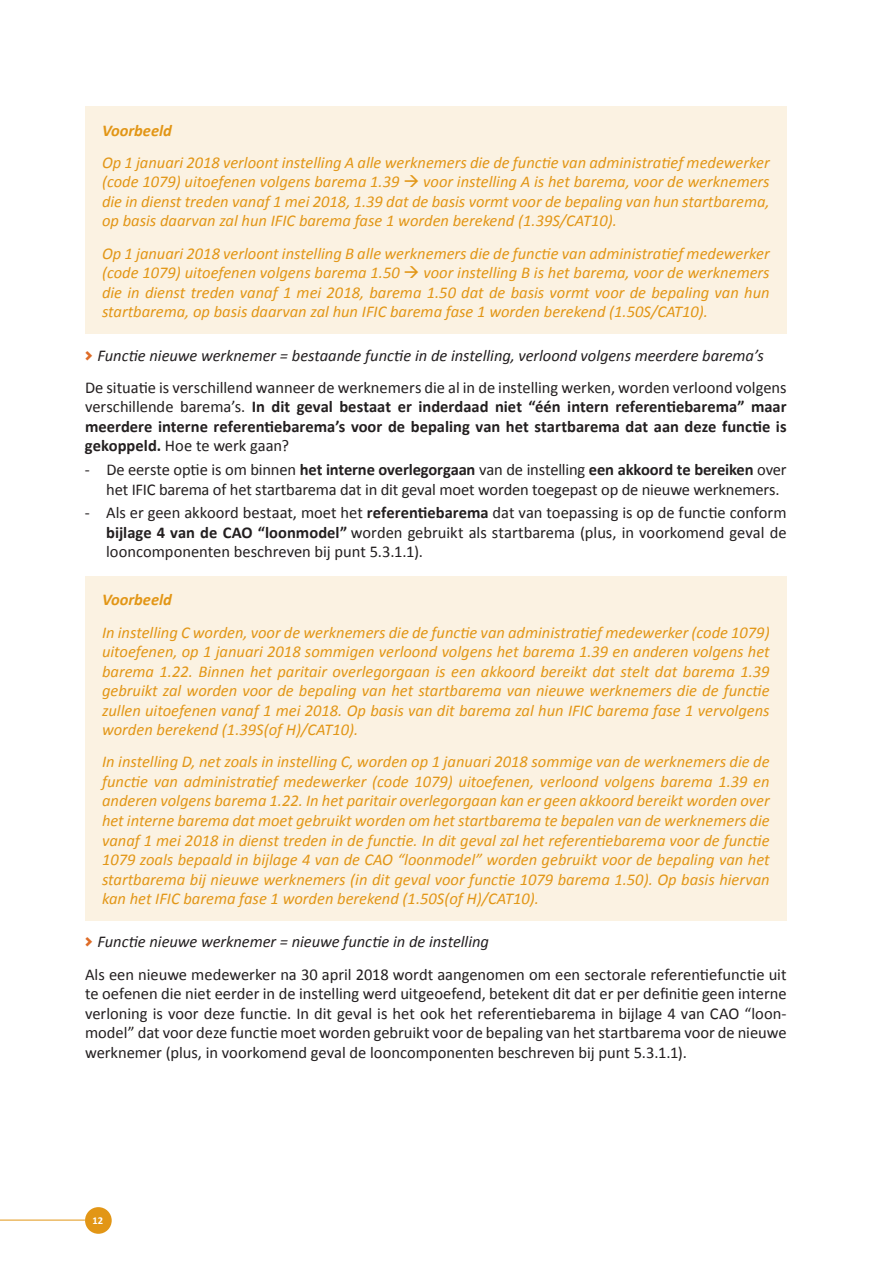
<style>
.page{position:relative;width:893px;height:1263px;background:#fff}
.page>*{position:absolute;margin:0;border:0;box-sizing:border-box;transform-origin:0 0}
.t1{font:italic 16.5px/19.5px "Calibri";color:#e29616;text-align:justify}
.t2{font:16.5px/19.5px "Calibri";letter-spacing:-.005em;color:#231f20}
.t3{font:700 16.5px/19.5px "Calibri";color:#231f20;text-align:justify}
.t4{font:italic 700 16.5px "Calibri";color:#e29616}
.t5{font:700 10.5px "Calibri";color:#fff}
.s1{font-family:"COCOGOOSE";color:#de6c27}
.s2{font-style:italic}
.s3{font-weight:400}
.s4{font-weight:700}
</style>
<div class="page">
<hr style="left:0;top:1220px;width:85px;height:1px;background:#e29616">
<div style="left:85px;top:1207px;width:27px;height:27px;background:#e29616;border-radius:50%"></div>
<div style="left:85px;top:106px;width:702px;height:228px;background:#fbf2e2"></div>
<div style="left:85px;top:576px;width:702px;height:345px;background:#fbf2e2"></div>
<p class="t4" style="left:102px;top:120px;width:71px">Voorbeeld</p>
<p class="t1" style="left:102px;top:152px;width:669px">Op 1 januari 2018 verloont instelling A alle werknemers die de functie van administratief medewerker (code 1079) uitoefenen volgens barema 1.39 → voor instelling A is het barema, voor de werknemers die in dienst treden vanaf 1 mei 2018, 1.39 dat de basis vormt voor de bepaling van hun startbarema, op basis daarvan zal hun IFIC barema fase 1 worden berekend (1.39S/CAT10).</p>
<p class="t1" style="left:102px;top:243px;width:669px">Op 1 januari 2018 verloont instelling B alle werknemers die de functie van administratief medewerker (code 1079) uitoefenen volgens barema 1.50 → voor instelling B is het barema, voor de werknemers die in dienst treden vanaf 1 mei 2018, barema 1.50 dat de basis vormt voor de bepaling van hun startbarema, op basis daarvan zal hun IFIC barema fase 1 worden berekend (1.50S/CAT10).</p>
<p class="t2" style="left:85px;top:338px;width:703px;line-height:32.2px"><span class="s1">&gt;</span> <span class="s2">Functie nieuwe werknemer = bestaande functie in de instelling, verloond volgens meerdere barema’s<br></span>De situatie is verschillend wanneer de werknemers die al in de instelling werken, worden verloond volgens</p>
<p class="t3" style="left:85px;top:397px;width:703px"><span class="s3">verschillende barema’s.</span> In dit geval bestaat er inderdaad niet “één intern referentiebarema” maar meerdere interne referentiebarema’s voor de bepaling van het startbarema dat aan deze functie is gekoppeld. <span class="s3">Hoe te werk gaan?</span></p>
<p class="t2" style="left:106px;top:459px;width:682px;text-indent:-21px">- De eerste optie is om binnen <span class="s4">het interne overlegorgaan</span> van de instelling <span class="s4">een akkoord te bereiken</span> over het IFIC barema of het startbarema dat in dit geval moet worden toegepast op de nieuwe werknemers.</p>
<p class="t2" style="left:106px;top:502px;width:682px;text-align:justify;text-indent:-21px">- Als er geen akkoord bestaat, moet het <span class="s4">referentiebarema</span> dat van toepassing is op de functie conform <span class="s4">bijlage 4 van de CAO “loonmodel”</span> worden gebruikt als startbarema (plus, in voorkomend geval de looncomponenten beschreven bij punt 5.3.1.1).</p>
<p class="t4" style="left:102px;top:590px;width:71px">Voorbeeld</p>
<p class="t1" style="left:102px;top:622px;width:669px">In instelling C worden, voor de werknemers die de functie van administratief medewerker (code 1079) uitoefenen, op 1 januari 2018 sommigen verloond volgens het barema 1.39 en anderen volgens het barema 1.22. Binnen het paritair overlegorgaan is een akkoord bereikt dat stelt dat barema 1.39 gebruikt zal worden voor de bepaling van het startbarema van nieuwe werknemers die de functie zullen uitoefenen vanaf 1 mei 2018. Op basis van dit barema zal hun IFIC barema fase 1 vervolgens worden berekend (1.39S(of H)/CAT10).</p>
<p class="t1" style="left:102px;top:751px;width:669px">In instelling D, net zoals in instelling C, worden op 1 januari 2018 sommige van de werknemers die de functie van administratief medewerker (code 1079) uitoefenen, verloond volgens barema 1.39 en anderen volgens barema 1.22. In het paritair overlegorgaan kan er geen akkoord bereikt worden over het interne barema dat moet gebruikt worden om het startbarema te bepalen van de werknemers die vanaf 1 mei 2018 in dienst treden in de functie. In dit geval zal het referentiebarema voor de functie 1079 zoals bepaald in bijlage 4 van de CAO “loonmodel” worden gebruikt voor de bepaling van het startbarema bij nieuwe werknemers (in dit geval voor functie 1079 barema 1.50). Op basis hiervan kan het IFIC barema fase 1 worden berekend (1.50S(of H)/CAT10).</p>
<p class="t2" style="left:85px;top:925px;width:703px;line-height:32.2px"><span class="s1">&gt;</span> <span class="s2">Functie nieuwe werknemer = nieuwe functie in de instelling<br></span>Als een nieuwe medewerker na 30 april 2018 wordt aangenomen om een sectorale referentiefunctie uit</p>
<p class="t2" style="left:85px;top:983px;width:703px;text-align:justify">te oefenen die niet eerder in de instelling werd uitgeoefend, betekent dit dat er per definitie geen interne verloning is voor deze functie. In dit geval is het ook het referentiebarema in bijlage 4 van CAO “loon&shy;model” dat voor deze functie moet worden gebruikt voor de bepaling van het startbarema voor de nieuwe werknemer (plus, in voorkomend geval de looncomponenten beschreven bij punt 5.3.1.1).</p>
<p class="t5" style="left:92px;top:1214px;width:12px">12</p>
</div>
